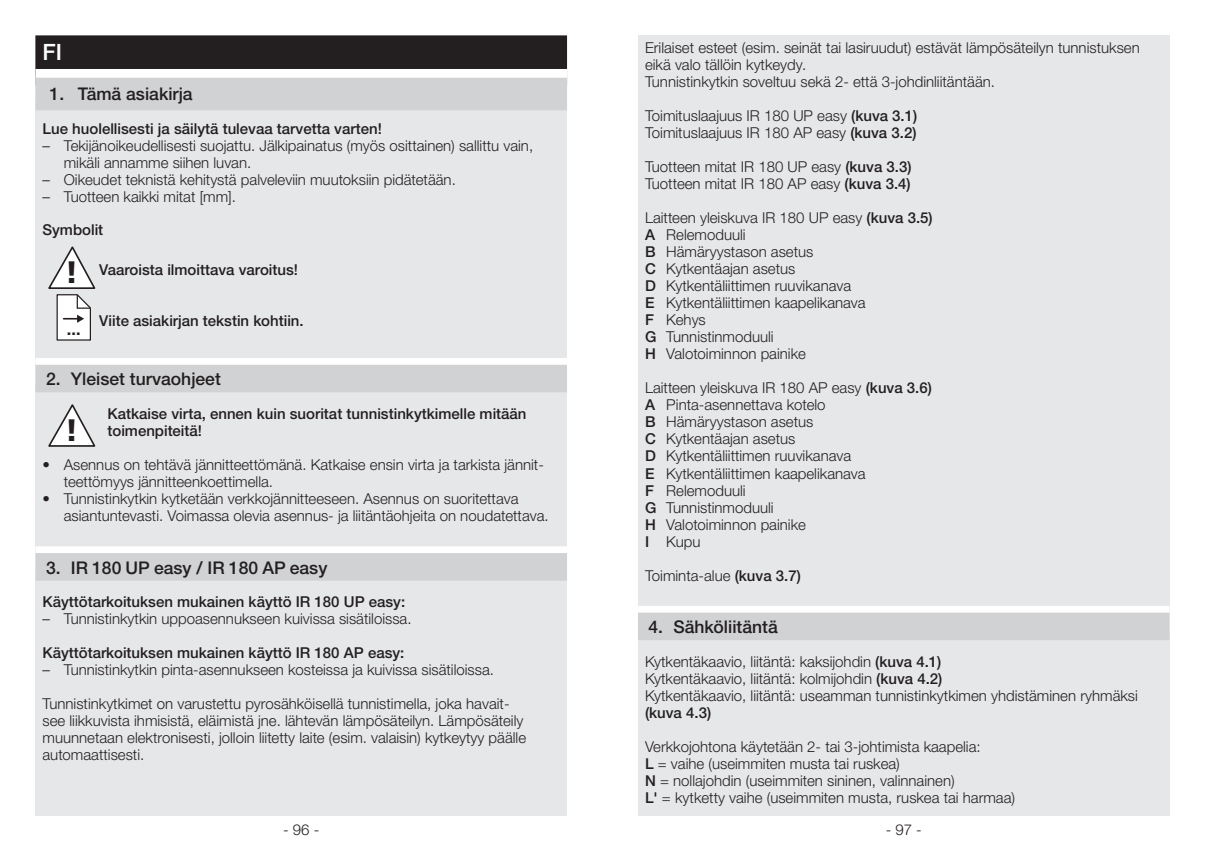
<style>
.page{position:relative;width:1205px;height:851px;background:#fff}
.page>*{position:absolute;margin:0;border:0;box-sizing:border-box;transform-origin:0 0}
.t1{font:900 31px "Frutiger LT Com";color:#231f20}
.t2{font:500 22.5px "Helvetica Neue LTW1 G";color:#fff}
.t3{font:500 17.5px "Helvetica Neue LTW1 G";color:#231f20}
.t4{font:700 16.25px "Helvetica Neue LT Pro";color:#231f20}
.t5{font:300 15px/17px "Helvetica Neue LTW1 G";color:#231f20}
.t6{font:500 15px/17px "Helvetica Neue LTW1 G";color:#231f20}
.s1{font-family:"Frutiger LT Com";font-stretch:condensed}
.s2{font-family:"Frutiger LT Com";font-weight:900;font-size:31px}
.s3{font-weight:500}
</style>
<div class="page">
<div style="left:35px;top:35px;width:532px;height:780px;background:#e6e7e9"></div>
<div style="left:35px;top:35px;width:532px;height:50px;background:#231f20"></div>
<div style="left:35px;top:69px;width:532px;height:30px;background:#fff"></div>
<div style="left:35px;top:78px;width:532px;height:32px;background:#d1d2d4"></div>
<div style="left:35px;top:358px;width:532px;height:26px;background:#fff"></div>
<div style="left:35px;top:365px;width:532px;height:27px;background:#d1d2d4"></div>
<div style="left:35px;top:546px;width:532px;height:26px;background:#fff"></div>
<div style="left:35px;top:553px;width:532px;height:27px;background:#d1d2d4"></div>
<svg style="left:48px;top:246px;width:47px;height:94px"></svg>
<svg style="left:48px;top:404px;width:47px;height:43px"></svg>
<div style="left:638px;top:35px;width:531px;height:780px;background:#e6e7e9"></div>
<div style="left:638px;top:605px;width:531px;height:27px;background:#fff"></div>
<div style="left:638px;top:612px;width:531px;height:28px;background:#d1d2d4"></div>
<h2 class="t2" style="left:43px;top:39px;width:21px">FI</h2>
<p class="t3" style="left:50px;top:83px;width:145px">1. Tämä asiakirja</p>
<p class="t6" style="left:43px;top:120px;width:341px">Lue huolellisesti ja säilytä tulevaa tarvetta varten!</p>
<p class="t5" style="left:64px;top:137px;width:471px;text-indent:-21px"><span class="s1">–</span> Tekijänoikeudellisesti suojattu. Jälkipainatus (myös osittainen) sallittu vain, mikäli annamme siihen luvan.</p>
<p class="t5" style="left:43px;top:171px;width:415px"><span class="s1">–</span> Oikeudet teknistä kehitystä palveleviin muutoksiin pidätetään.</p>
<p class="t5" style="left:43px;top:188px;width:195px"><span class="s1">–</span> Tuotteen kaikki mitat [mm].</p>
<p class="t6" style="left:43px;top:221px;width:62px">Symbolit</p>
<p class="t6" style="left:65px;top:261px;width:235px"><span class="s2">!</span> Vaaroista ilmoittava varoitus!</p>
<p class="t4" style="left:67px;top:319px;width:15px">...</p>
<p class="t6" style="left:99px;top:312px;width:206px">Viite asiakirjan tekstin kohtiin.</p>
<p class="t3" style="left:46px;top:368px;width:176px">2. Yleiset turvaohjeet</p>
<h1 class="t1" style="left:65px;top:411px;width:15px">!</h1>
<p class="t6" style="left:108px;top:405px;width:420px">Katkaise virta, ennen kuin suoritat tunnistinkytkimelle mitään toimenpiteitä!</p>
<p class="t5" style="left:64px;top:456px;width:482px;text-indent:-21px">• Asennus on tehtävä jännitteettömänä. Katkaise ensin virta ja tarkista jännit&shy;teettömyys jännitteenkoettimella.</p>
<p class="t5" style="left:64px;top:490px;width:486px;text-indent:-21px">• Tunnistinkytkin kytketään verkkojännitteeseen. Asennus on suoritettava asiantuntevasti. Voimassa olevia asennus- ja liitäntäohjeita on noudatettava.</p>
<p class="t3" style="left:46px;top:556px;width:283px">3. IR 180 UP easy / IR 180 AP easy</p>
<p class="t6" style="left:43px;top:593px;width:364px">Käyttötarkoituksen mukainen käyttö IR 180 UP easy:</p>
<p class="t5" style="left:43px;top:610px;width:370px"><span class="s1">–</span> Tunnistinkytkin uppoasennukseen kuivissa sisätiloissa.</p>
<p class="t6" style="left:43px;top:644px;width:363px">Käyttötarkoituksen mukainen käyttö IR 180 AP easy:</p>
<p class="t5" style="left:43px;top:661px;width:453px"><span class="s1">–</span> Tunnistinkytkin pinta-asennukseen kosteissa ja kuivissa sisätiloissa.</p>
<p class="t5" style="left:43px;top:695px;width:485px">Tunnistinkytkimet on varustettu pyrosähköisellä tunnistimella, joka havait&shy;see liikkuvista ihmisistä, eläimistä jne. lähtevän lämpösäteilyn. Lämpösäteily muunnetaan elektronisesti, jolloin liitetty laite (esim. valaisin) kytkeytyy päälle automaattisesti.</p>
<p class="t5" style="left:645px;top:39px;width:496px">Erilaiset esteet (esim. seinät tai lasiruudut) estävät lämpösäteilyn tunnistuksen eikä valo tällöin kytkeydy.<br>Tunnistinkytkin soveltuu sekä 2- että 3-johdinliitäntään.</p>
<p class="t5" style="left:645px;top:107px;width:274px">Toimituslaajuus IR 180 UP easy <span class="s3">(kuva 3.1)<br></span>Toimituslaajuus IR 180 AP easy <span class="s3">(kuva 3.2)</span></p>
<p class="t5" style="left:645px;top:158px;width:268px">Tuotteen mitat IR 180 UP easy <span class="s3">(kuva 3.3)<br></span>Tuotteen mitat IR 180 AP easy <span class="s3">(kuva 3.4)</span></p>
<p class="t5" style="left:645px;top:209px;width:289px">Laitteen yleiskuva IR 180 UP easy <span class="s3">(kuva 3.5)<br>A</span> Relemoduuli<br><span class="s3">B</span> Hämäryystason asetus<br><span class="s3">C</span> Kytkentäajan asetus<br><span class="s3">D</span> Kytkentäliittimen ruuvikanava<br><span class="s3">E</span> Kytkentäliittimen kaapelikanava<br><span class="s3">F</span> Kehys<br><span class="s3">G</span> Tunnistinmoduuli<br><span class="s3">H</span> Valotoiminnon painike</p>
<p class="t5" style="left:645px;top:379px;width:288px">Laitteen yleiskuva IR 180 AP easy <span class="s3">(kuva 3.6)<br>A</span> Pinta-asennettava kotelo<br><span class="s3">B</span> Hämäryystason asetus<br><span class="s3">C</span> Kytkentäajan asetus<br><span class="s3">D</span> Kytkentäliittimen ruuvikanava<br><span class="s3">E</span> Kytkentäliittimen kaapelikanava<br><span class="s3">F</span> Relemoduuli<br><span class="s3">G</span> Tunnistinmoduuli<br><span class="s3">H</span> Valotoiminnon painike<br><span class="s3">I</span> Kupu</p>
<p class="t5" style="left:645px;top:566px;width:157px">Toiminta-alue <span class="s3">(kuva 3.7)</span></p>
<p class="t3" style="left:648px;top:616px;width:131px">4. Sähköliitäntä</p>
<p class="t5" style="left:645px;top:653px;width:494px">Kytkentäkaavio, liitäntä: kaksijohdin <span class="s3">(kuva 4.1)<br></span>Kytkentäkaavio, liitäntä: kolmijohdin <span class="s3">(kuva 4.2)<br></span>Kytkentäkaavio, liitäntä: useamman tunnistinkytkimen yhdistäminen ryhmäksi</p>
<p class="t6" style="left:645px;top:704px;width:68px">(kuva 4.3)</p>
<p class="t5" style="left:645px;top:737px;width:372px">Verkkojohtona käytetään 2- tai 3-johtimista kaapelia:<br><span class="s3">L</span> = vaihe (useimmiten musta tai ruskea)<br><span class="s3">N</span> = nollajohdin (useimmiten sininen, valinnainen)<br><span class="s3">L'</span> = kytketty vaihe (useimmiten musta, ruskea tai harmaa)</p>
<p class="t5" style="left:283px;top:821px;width:38px">- 96 -</p>
<p class="t5" style="left:885px;top:821px;width:38px">- 97 -</p>
</div>
